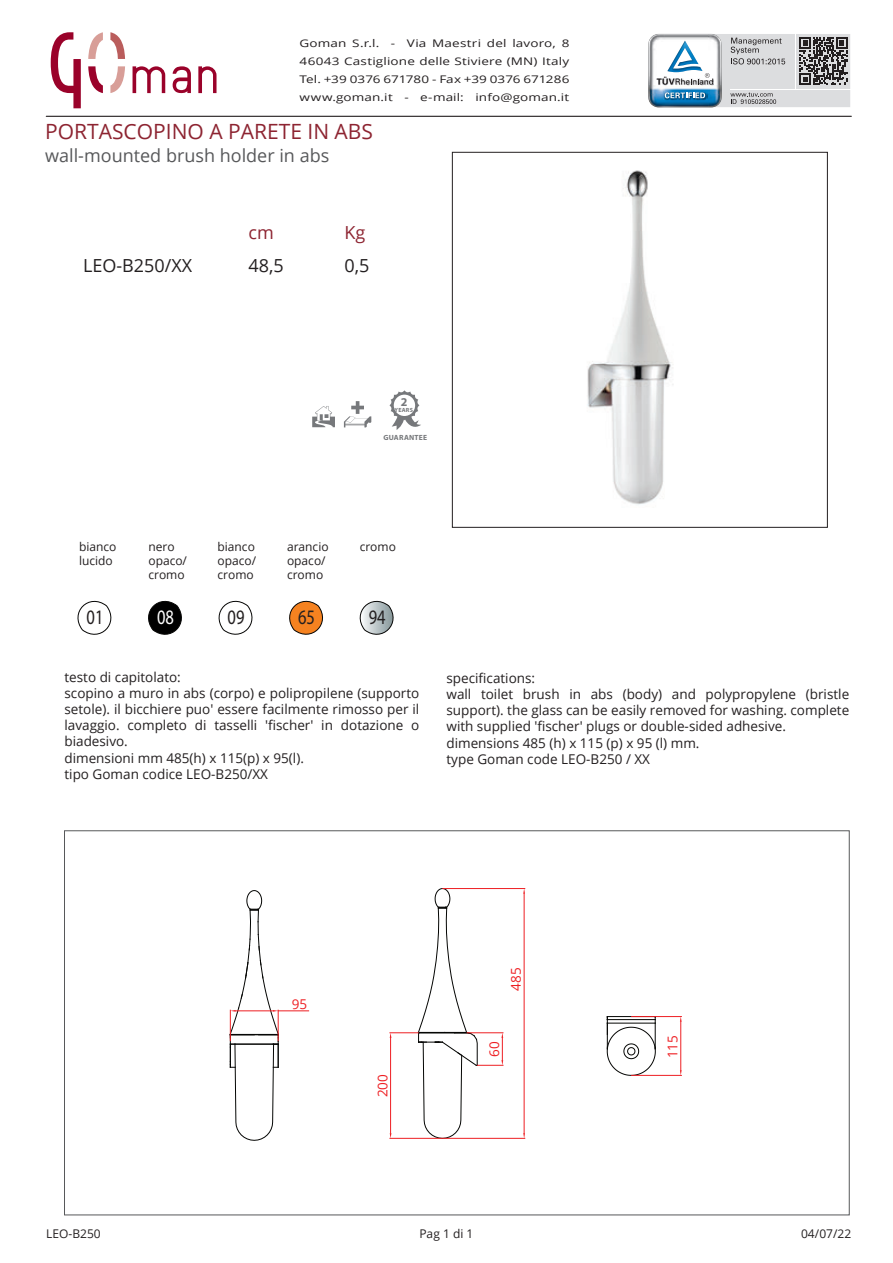
<style>
.page{position:relative;width:893px;height:1263px;background:#fff}
.page>*{position:absolute;margin:0;border:0;box-sizing:border-box;transform-origin:0 0}
.t1{font:21px "Open Sans";color:#8d2431}
.t2{font:20.7px "Myriad Pro";color:#231f20;scale:.8 1}
.t3{font:20.7px "Myriad Pro";color:#fff;scale:.8 1}
.t4{font:18px "Open Sans";color:#57585a}
.t5{font:18px "Open Sans";color:#231f20}
.t6{font:18px "Open Sans";color:#8d2431}
.t7{font:13.5px/16.2px "Open Sans";color:#231f20}
.t8{font:13.5px "Open Sans";color:#ee1f23}
.t9{font:12px/14.4px "Open Sans";color:#231f20}
.t10{font:700 12px "Myriad Pro";color:#76787b}
.t11{font:10.5px/18px "Open Sans";letter-spacing:.01em;color:#231f20;text-align:justify;scale:1.29 1}
.t12{font:700 7.5px "Myriad Pro";letter-spacing:.025em;color:#76787b}
.t13{font:700 6px "Myriad Pro";letter-spacing:.04em;color:#76787b}
</style>
<div class="page">
<hr style="left:46px;top:116px;width:805px;height:1px;background:#231f20">
<svg style="left:648px;top:33px;width:202px;height:75px"></svg>
<svg style="left:88px;top:66px;width:15px;height:27px"></svg>
<svg style="left:198px;top:66px;width:19px;height:27px"></svg>
<svg style="left:133px;top:66px;width:32px;height:27px"></svg>
<svg style="left:173px;top:66px;width:18px;height:27px"></svg>
<svg style="left:88px;top:32px;width:15px;height:27px"></svg>
<svg style="left:110px;top:32px;width:15px;height:27px"></svg>
<svg style="left:110px;top:66px;width:15px;height:27px"></svg>
<svg style="left:51px;top:32px;width:30px;height:76px"></svg>
<svg style="left:312px;top:406px;width:23px;height:21px"></svg>
<svg style="left:344px;top:401px;width:27px;height:26px"></svg>
<svg style="left:77px;top:600px;width:35px;height:35px"></svg>
<div style="left:452px;top:152px;width:376px;height:375px;border:1px solid #231f20"></div>
<svg style="left:389px;top:390px;width:32px;height:40px"></svg>
<svg style="left:148px;top:600px;width:34px;height:35px"></svg>
<svg style="left:218px;top:600px;width:35px;height:35px"></svg>
<svg style="left:359px;top:600px;width:35px;height:35px"></svg>
<svg style="left:289px;top:600px;width:34px;height:35px"></svg>
<svg style="left:607px;top:1016px;width:49px;height:60px"></svg>
<hr style="left:443px;top:888px;width:82px;height:1px;background:#ee1f23">
<hr style="left:443px;top:1138px;width:82px;height:1px;background:#ee1f23">
<hr style="left:524px;top:894px;width:1px;height:239px;background:#ee1f23">
<hr style="left:632px;top:1016px;width:49px;height:1px;background:#ee1f23">
<hr style="left:632px;top:1075px;width:49px;height:1px;background:#ee1f23">
<hr style="left:680px;top:1022px;width:1px;height:48px;background:#ee1f23">
<svg style="left:680px;top:1016px;width:2px;height:6px"></svg>
<hr style="left:278px;top:1010px;width:31px;height:1px;background:#ee1f23">
<svg style="left:230px;top:890px;width:49px;height:251px"></svg>
<svg style="left:390px;top:888px;width:113px;height:251px"></svg>
<img style="left:587px;top:170px;width:86px;height:335px">
<p class="t11" style="left:299px;top:34px;width:211px">Goman S.r.l. - Via Maestri del lavoro, 8<br>46043 Castiglione delle Stiviere (MN) Italy Tel. +39 0376 671780 - Fax +39 0376 671286 www.goman.it - e-mail: info@goman.it</p>
<h1 class="t1" style="left:45px;top:117px;width:329px">PORTASCOPINO A PARETE IN ABS</h1>
<h3 class="t4" style="left:45px;top:143px;width:286px">wall-mounted brush holder in abs</h3>
<h3 class="t5" style="left:83px;top:253px;width:111px">LEO-B250/XX</h3>
<h3 class="t6" style="left:248px;top:221px;width:27px">cm</h3>
<h3 class="t5" style="left:248px;top:253px;width:37px">48,5</h3>
<h3 class="t6" style="left:345px;top:221px;width:22px">Kg</h3>
<h3 class="t5" style="left:345px;top:253px;width:27px">0,5</h3>
<p class="t10" style="left:401px;top:394px;width:8px">2</p>
<p class="t13" style="left:395px;top:406px;width:20px">YEARS</p>
<p class="t12" style="left:384px;top:433px;width:45px">GUARANTEE</p>
<p class="t9" style="left:79px;top:539px;width:39px">bianco lucido</p>
<h2 class="t2" style="left:87px;top:605px;width:23px">01</h2>
<p class="t9" style="left:218px;top:539px;width:40px;text-align:justify">bianco opaco/ cromo</p>
<p class="t9" style="left:148px;top:539px;width:40px">nero opaco/ cromo</p>
<h2 class="t3" style="left:157px;top:605px;width:23px">08</h2>
<h2 class="t2" style="left:228px;top:605px;width:23px">09</h2>
<p class="t9" style="left:287px;top:539px;width:43px">arancio opaco/ cromo</p>
<p class="t9" style="left:360px;top:539px;width:38px">cromo</p>
<h2 class="t2" style="left:298px;top:605px;width:23px">65</h2>
<h2 class="t2" style="left:369px;top:605px;width:23px">94</h2>
<p class="t7" style="left:64px;top:668px;width:356px">testo di capitolato:<br>scopino a muro in abs (corpo) e polipropilene (supporto setole). il bicchiere puo' essere facilmente rimosso per il lavaggio. completo di tasselli 'fischer' in dotazione o biadesivo.<br>dimensioni mm 485(h) x 115(p) x 95(l).<br>tipo Goman codice LEO-B250/XX</p>
<p class="t7" style="left:446px;top:669px;width:404px">specifications:<br>wall toilet brush in abs (body) and polypropylene (bristle support). the glass can be easily removed for washing. complete with supplied 'fischer' plugs or double-sided adhesive. dimensions 485 (h) x 115 (p) x 95 (l) mm.<br>type Goman code LEO-B250 / XX</p>
<p class="t8" style="left:292px;top:995px;width:17px">95</p>
<p class="t8" style="left:373px;top:1097px;width:25px;rotate:-90deg">200</p>
<p class="t8" style="left:507px;top:991px;width:25px;rotate:-90deg">485</p>
<p class="t8" style="left:485px;top:1057px;width:17px;rotate:-90deg">60</p>
<p class="t8" style="left:663px;top:1058px;width:25px;rotate:-90deg">115</p>
<p class="t9" style="left:46px;top:1226px;width:56px">LEO-B250</p>
<p class="t9" style="left:419px;top:1226px;width:56px">Pag 1 di 1</p>
<p class="t9" style="left:801px;top:1226px;width:52px">04/07/22</p>
</div>
